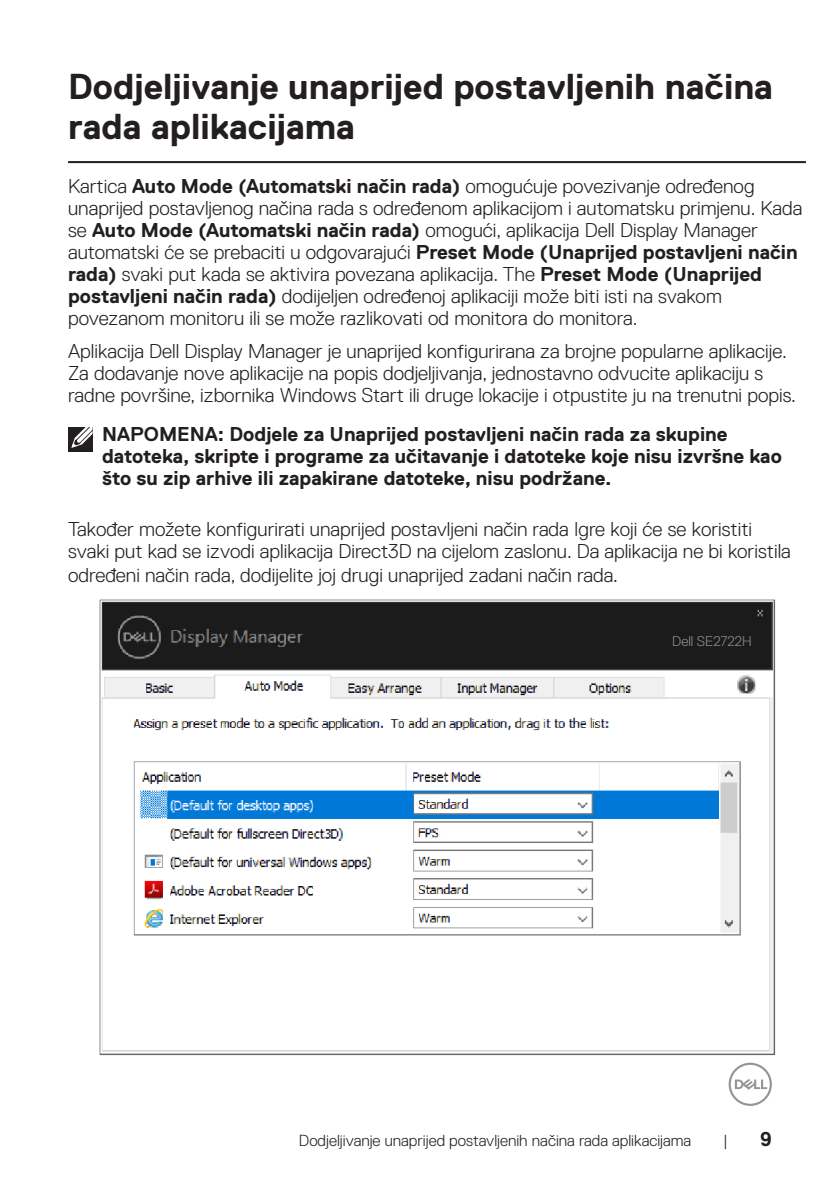
<style>
.page{position:relative;width:840px;height:1191px;background:#fff}
.page>*{position:absolute;margin:0;border:0;box-sizing:border-box;transform-origin:0 0}
.Head_1{font:700 36px/40px "Dell Replica";color:#231f20}
.Paragraph{font:300 20px/22px "Dell Replica";color:#231f20}
.Note{font:700 20px/22px "Dell Replica";color:#231f20}
.t1{font:300 16px "Dell Replica";color:#231f20}
.t2{font:300 14px "Dell Replica";color:#939393}
.s1{font-weight:700}
</style>
<div class="page">
<svg style="left:728px;top:1062px;width:43px;height:44px"></svg>
<hr style="left:68px;top:161px;width:737px;height:2px;background:#231f20">
<img style="left:99px;top:599px;width:677px;height:456px">
<div style="left:68px;top:427px;width:24px;height:24px;background:#231f20"></div>
<svg style="left:71px;top:427px;width:22px;height:22px"></svg>
<p class="Head_1" style="left:68px;top:66px;width:706px">Dodjeljivanje unaprijed postavljenih načina rada aplikacijama</p>
<p class="Paragraph" style="left:68px;top:175px;width:735px">Kartica <span class="s1">Auto Mode (Automatski način rada)</span> omogućuje povezivanje određenog unaprijed postavljenog načina rada s određenom aplikacijom i automatsku primjenu. Kada se <span class="s1">Auto Mode (Automatski način rada)</span> omogući, aplikacija Dell Display Manager automatski će se prebaciti u odgovarajući <span class="s1">Preset Mode (Unaprijed postavljeni način rada)</span> svaki put kada se aktivira povezana aplikacija. The <span class="s1">Preset Mode (Unaprijed postavljeni način rada)</span> dodijeljen određenoj aplikaciji može biti isti na svakom povezanom monitoru ili se može razlikovati od monitora do monitora.</p>
<p class="Paragraph" style="left:68px;top:340px;width:729px">Aplikacija Dell Display Manager je unaprijed konfigurirana za brojne popularne aplikacije.<br>Za dodavanje nove aplikacije na popis dodjeljivanja, jednostavno odvucite aplikaciju s radne površine, izbornika Windows Start ili druge lokacije i otpustite ju na trenutni popis.</p>
<p class="Note" style="left:102px;top:423px;width:680px">NAPOMENA: Dodjele za Unaprijed postavljeni način rada za skupine datoteka, skripte i programe za učitavanje i datoteke koje nisu izvršne kao što su zip arhive ili zapakirane datoteke, nisu podržane.</p>
<p class="Paragraph" style="left:68px;top:518px;width:723px">Također možete konfigurirati unaprijed postavljeni način rada Igre koji će se koristiti svaki put kad se izvodi aplikacija Direct3D na cijelom zaslonu. Da aplikacija ne bi koristila</p>
<p class="Paragraph" style="left:68px;top:564px;width:551px">određeni način rada, dodijelite joj drugi unaprijed zadani način rada.</p>
<p class="t2" style="left:672px;top:633px;width:81px">Dell SE2722H</p>
<p class="t1" style="left:299px;top:1131px;width:393px">Dodjeljivanje unaprijed postavljenih načina rada aplikacijama</p>
<p class="t1" style="left:722px;top:1131px;width:6px">|</p>
<p class="Note" style="left:759px;top:1127px;width:13px">9</p>
</div>
